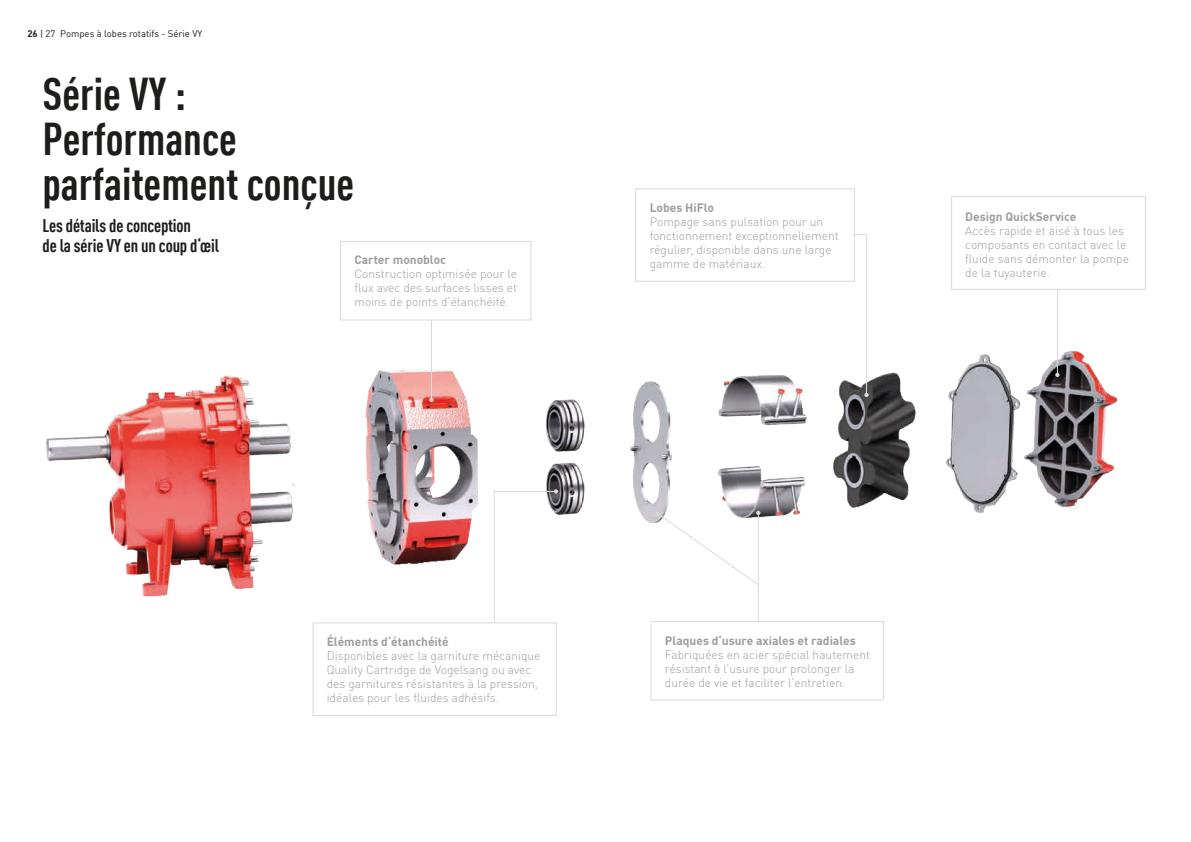
<style>
.page{position:relative;width:1191px;height:842px;background:#fff}
.page>*{position:absolute;margin:0;border:0;box-sizing:border-box;transform-origin:0 0}
.t1{font:700 condensed 45px/45px "DIN Pro";color:#1d1d1b}
.t2{font:700 condensed 18px/20px "DIN Pro";letter-spacing:-.01em;color:#1d1d1b}
.t3{font:300 12px/14px "DIN Pro";color:#9d9d9d}
.t4{font:700 12px "DIN Pro";color:#9d9d9d}
.t5{font:9.5px "DIN Pro";color:#1d1d1b}
.s1{font-weight:700}
</style>
<div class="page">
<img style="left:46px;top:188px;width:1100px;height:528px">
<hr style="left:866px;top:234px;width:1px;height:159px;background:#dadada">
<svg style="left:853px;top:234px;width:13px;height:1px"></svg>
<svg style="left:864px;top:391px;width:4px;height:6px"></svg>
<svg style="left:549px;top:489px;width:9px;height:9px"></svg>
<svg style="left:1055px;top:373px;width:5px;height:4px"></svg>
<svg style="left:429px;top:396px;width:4px;height:6px"></svg>
<hr style="left:431px;top:320px;width:1px;height:80px;background:#dadada">
<hr style="left:1057px;top:290px;width:1px;height:85px;background:#dadada">
<hr style="left:758px;top:513px;width:1px;height:108px;background:#dadada">
<svg style="left:655px;top:511px;width:105px;height:75px"></svg>
<hr style="left:494px;top:491px;width:62px;height:1px;background:#dadada">
<p class="t5" style="left:27px;top:26px;width:177px"><span class="s1">26</span> | 27 Pompes à lobes rotatifs - Série VY</p>
<h1 class="t1" style="left:43px;top:68px;width:313px">Série VY :<br>Performance parfaitement conçue</h1>
<h2 class="t2" style="left:43px;top:214px;width:178px">Les détails de conception<br>de la série VY en un coup d‘œil</h2>
<p class="t4" style="left:354px;top:251px;width:93px">Carter monobloc</p>
<p class="t3" style="left:354px;top:266px;width:164px;text-align:justify">Construction optimisée pour le flux avec des surfaces lisses et moins de points d‘étanchéité.</p>
<p class="t4" style="left:649px;top:198px;width:66px">Lobes HiFlo</p>
<p class="t3" style="left:649px;top:214px;width:190px">Pompage sans pulsation pour un fonctionnement exceptionnellement régulier, disponible dans une large gamme de matériaux.</p>
<p class="t4" style="left:965px;top:207px;width:113px">Design QuickService</p>
<p class="t3" style="left:965px;top:223px;width:165px">Accès rapide et aisé à tous les composants en contact avec le fluide sans démonter la pompe de la tuyauterie.</p>
<p class="t4" style="left:327px;top:632px;width:123px">Éléments d‘étanchéité</p>
<p class="t3" style="left:327px;top:648px;width:215px">Disponibles avec la garniture mécanique Quality Cartridge de Vogelsang ou avec des garnitures résistantes à la pression, idéales pour les fluides adhésifs.</p>
<p class="t4" style="left:665px;top:631px;width:192px">Plaques d‘usure axiales et radiales</p>
<p class="t3" style="left:665px;top:646px;width:206px">Fabriquées en acier spécial hautement résistant à l’usure pour prolonger la durée de vie et faciliter l‘entretien.</p>
</div>
